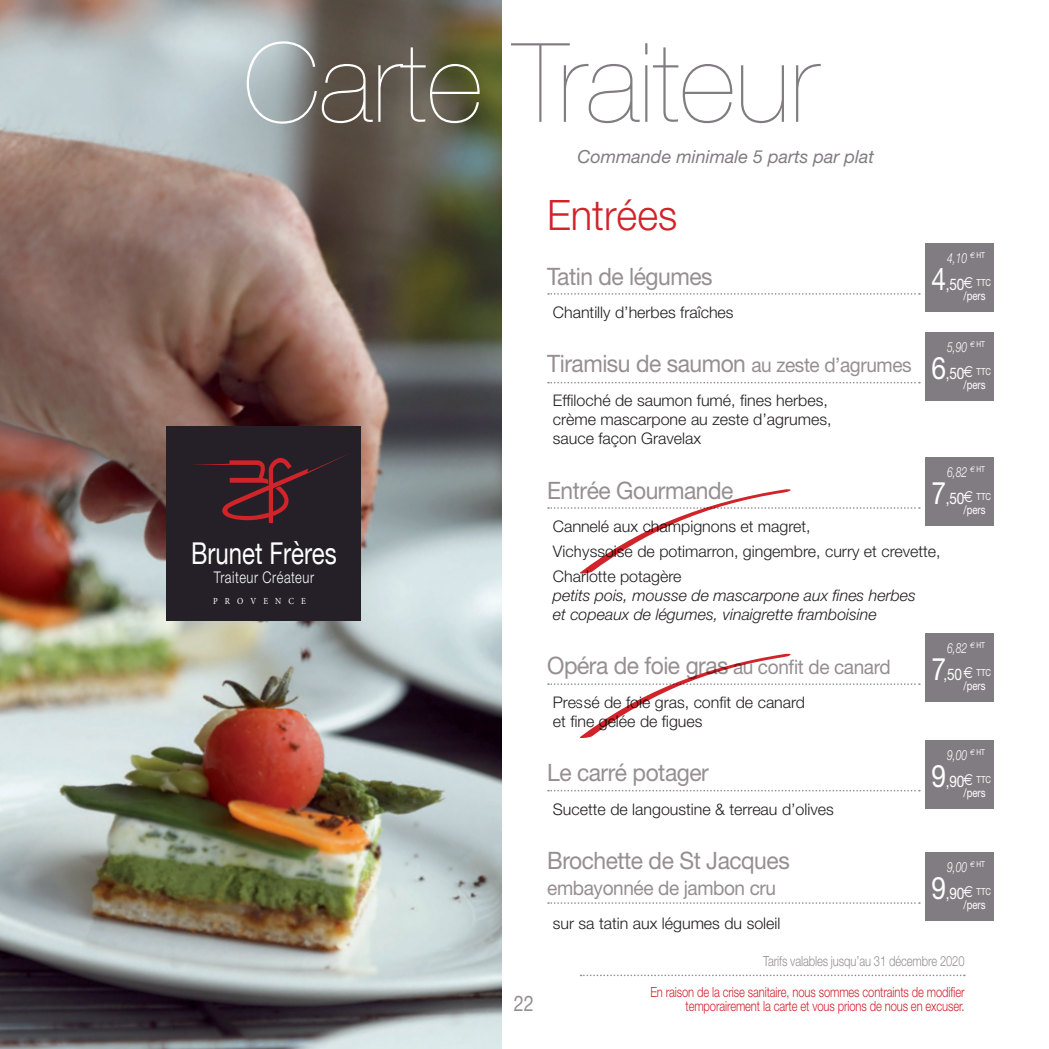
<style>
.page{position:relative;width:1049px;height:1049px;background:#fff}
.page>*{position:absolute;margin:0;border:0;box-sizing:border-box;transform-origin:0 0}
.t1{font:200 110px "Helvetica Neue";color:#817c81}
.t2{font:300 42px "Helvetica Neue";color:#d1232a;scale:.95 1}
.t3{font:30px "Helvetica Neue";color:#fff;scale:.8 1}
.t4{font:24px "Helvetica Neue";letter-spacing:-.02em;color:#968e92;scale:.95 1}
.t5{font:21.6px "Helvetica Neue";color:#968e92;scale:.83 1}
.t6{font:20px "Helvetica Neue";letter-spacing:-.02em;color:#968e92;scale:.95 1}
.t7{font:italic 18px "Helvetica Neue";color:#817c81}
.t8{font:300 16.2px "Helvetica Neue";letter-spacing:.045em;color:#fff;scale:.8 1}
.t9{font:300 16px/19.2px "Helvetica Neue";color:#231f20}
.t10{font:italic 300 16px/19.2px "Helvetica Neue";color:#231f20}
.t11{font:16px "Helvetica Neue";letter-spacing:-.01em;color:#fff;scale:.85 1}
.t12{font:300 14px/14px "Helvetica Neue";letter-spacing:-.01em;color:#d1232a;text-align:right;scale:.8 1}
.t13{font:italic 300 14px "Helvetica Neue";letter-spacing:-.01em;color:#fff;scale:.74 1}
.t14{font:300 14px "Helvetica Neue";letter-spacing:-.01em;color:#968e92;scale:.8 1}
.t15{font:12px "Helvetica Neue";color:#fff;scale:.8 1}
.t16{font:9.2px "Minion Pro";letter-spacing:.845em;color:#fff;scale:.9 1}
.s1{color:#fff}
.s2{font-size:20px}
.s3{font-size:24px}
.s4{font-size:31px}
.s5{font-family:"Euro Sans"}
</style>
<div class="page">
<img style="left:0;top:0;width:502px;height:1049px">
<svg style="left:548px;top:382px;width:372px;height:1px"></svg>
<svg style="left:548px;top:293px;width:372px;height:2px"></svg>
<svg style="left:548px;top:790px;width:372px;height:1px"></svg>
<svg style="left:548px;top:902px;width:372px;height:2px"></svg>
<div style="left:926px;top:332px;width:68px;height:68px;background:#817c81"></div>
<div style="left:926px;top:243px;width:68px;height:69px;background:#817c81"></div>
<div style="left:926px;top:458px;width:68px;height:68px;background:#817c81"></div>
<div style="left:926px;top:634px;width:68px;height:68px;background:#817c81"></div>
<div style="left:926px;top:740px;width:68px;height:68px;background:#817c81"></div>
<div style="left:926px;top:853px;width:68px;height:68px;background:#817c81"></div>
<div style="left:167px;top:426px;width:194px;height:195px;background:#252027"></div>
<svg style="left:192px;top:453px;width:158px;height:70px"></svg>
<svg style="left:580px;top:974px;width:385px;height:2px"></svg>
<svg style="left:548px;top:489px;width:372px;height:85px"></svg>
<svg style="left:548px;top:653px;width:372px;height:86px"></svg>
<h1 class="t1" style="left:244px;top:19px;width:576px"><span class="s1">Carte</span> Traiteur</h1>
<h3 class="t3" style="left:191px;top:531px;width:184px">Brunet Frères</h3>
<p class="t8" style="left:214px;top:567px;width:127px">Traiteur Créateur</p>
<p class="t16" style="left:213px;top:594px;width:105px">PROVENCE</p>
<h3 class="t5" style="left:514px;top:990px;width:26px">22</h3>
<p class="t7" style="left:578px;top:145px;width:298px">Commande minimale 5 parts par plat</p>
<h2 class="t2" style="left:547px;top:190px;width:138px">Entrées</h2>
<h3 class="t4" style="left:547px;top:262px;width:176px">Tatin de légumes</h3>
<p class="t9" style="left:553px;top:302px;width:182px">Chantilly d’herbes fraîches</p>
<h3 class="t4" style="left:547px;top:350px;width:385px">Tiramisu de saumon <span class="s2">au zeste d’agrumes</span></h3>
<p class="t9" style="left:553px;top:390px;width:280px">Effiloché de saumon fumé, fines herbes, crème mascarpone au zeste d’agrumes, sauce façon Gravelax</p>
<h3 class="t4" style="left:547px;top:476px;width:197px">Entrée Gourmande</h3>
<p class="t9" style="left:553px;top:513px;width:389px;line-height:24.8px">Cannelé aux champignons et magret,<br>Vichyssoise de potimarron, gingembre, curry et crevette,<br>Charlotte potagère</p>
<p class="t10" style="left:553px;top:585px;width:365px">petits pois, mousse de mascarpone aux fines herbes et copeaux de légumes, vinaigrette framboisine</p>
<p class="t6" style="left:547px;top:655px;width:363px"><span class="s3">Opéra de foie gras</span> au confit de canard</p>
<p class="t9" style="left:553px;top:692px;width:254px">Pressé de foie gras, confit de canard et fine gelée de figues</p>
<h3 class="t4" style="left:547px;top:758px;width:172px">Le carré potager</h3>
<p class="t9" style="left:553px;top:799px;width:282px">Sucette de langoustine &amp; terreau d’olives</p>
<h3 class="t4" style="left:547px;top:846px;width:257px">Brochette de St Jacques</h3>
<p class="t6" style="left:547px;top:876px;width:242px">embayonnée de jambon cru</p>
<p class="t9" style="left:553px;top:913px;width:229px">sur sa tatin aux légumes du soleil</p>
<p class="t13" style="left:947px;top:249px;width:52px">4,10 <sup>d</sup> <sup>HT</sup></p>
<p class="t11" style="left:931px;top:275px;width:72px"><span class="s4">4</span>,50<span class="s5">d</span> <sup>TTC</sup></p>
<p class="t15" style="left:963px;top:289px;width:29px">/pers</p>
<p class="t13" style="left:947px;top:338px;width:52px">5,90 <sup>d</sup> <sup>HT</sup></p>
<p class="t11" style="left:931px;top:363px;width:72px"><span class="s4">6</span>,50<span class="s5">d</span> <sup>TTC</sup></p>
<p class="t15" style="left:963px;top:377px;width:29px">/pers</p>
<p class="t13" style="left:947px;top:464px;width:52px">6,82 <sup>d</sup> <sup>HT</sup></p>
<p class="t11" style="left:931px;top:489px;width:72px"><span class="s4">7</span>,50<span class="s5">d</span> <sup>TTC</sup></p>
<p class="t15" style="left:963px;top:503px;width:29px">/pers</p>
<p class="t13" style="left:947px;top:640px;width:52px">6,82 <sup>d</sup> <sup>HT</sup></p>
<p class="t11" style="left:931px;top:665px;width:72px"><span class="s4">7</span>,50<span class="s5">d</span> <sup>TTC</sup></p>
<p class="t15" style="left:963px;top:679px;width:29px">/pers</p>
<p class="t13" style="left:947px;top:746px;width:52px">9,00 <sup>d</sup> <sup>HT</sup></p>
<p class="t11" style="left:931px;top:771px;width:72px"><span class="s4">9</span>,90<span class="s5">d</span> <sup>TTC</sup></p>
<p class="t15" style="left:963px;top:785px;width:29px">/pers</p>
<p class="t13" style="left:947px;top:859px;width:52px">9,00 <sup>d</sup> <sup>HT</sup></p>
<p class="t11" style="left:931px;top:884px;width:72px"><span class="s4">9</span>,90<span class="s5">d</span> <sup>TTC</sup></p>
<p class="t15" style="left:963px;top:898px;width:29px">/pers</p>
<p class="t14" style="left:763px;top:952px;width:253px">Tarifs valables jusqu’au 31 décembre 2020</p>
<p class="t12" style="left:650px;top:984px;width:394px">En raison de la crise sanitaire, nous sommes contraints de modifier temporairement la carte et vous prions de nous en excuser.</p>
</div>
